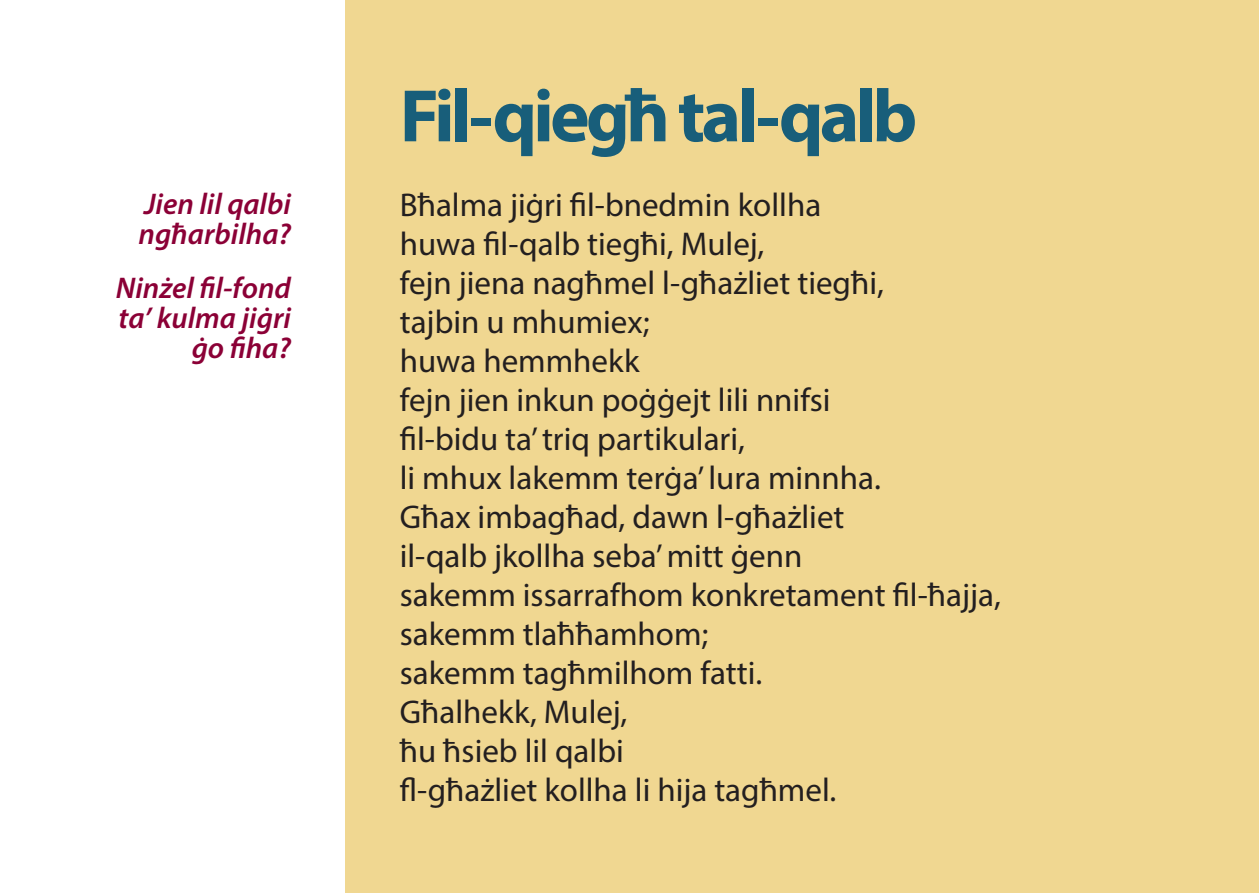
<style>
.page{position:relative;width:1259px;height:893px;background:#fff}
.page>*{position:absolute;margin:0;border:0;box-sizing:border-box;transform-origin:0 0}
.jub-boldheadings{font:700 75px "Myriad Pro";letter-spacing:-.05em;color:#185e7a}
.t1{font:33px "Myriad Pro";color:#231f20}
.t2{font:italic 600 30px/30px "Myriad Pro";color:#8b0036}
</style>
<div class="page">
<div style="left:345px;top:0;width:914px;height:893px;background:#f0d791"></div>
<p class="t2" style="left:138px;top:188px;width:154px">Jien lil qalbi ngħarbilha?</p>
<p class="t2" style="left:116px;top:272px;width:177px">Ninżel fil-fond</p>
<p class="t2" style="left:119px;top:302px;width:174px">ta’ kulma jiġri</p>
<p class="t2" style="left:192px;top:332px;width:101px">ġo fiha?</p>
<p class="jub-boldheadings" style="left:400px;top:67px;width:519px">Fil-qiegħ tal-qalb</p>
<p class="t1" style="left:400px;top:185px;width:423px">Bħalma jiġri fil-bnedmin kollha</p>
<p class="t1" style="left:400px;top:224px;width:366px">huwa fil-qalb tiegħi, Mulej,</p>
<p class="t1" style="left:400px;top:263px;width:486px">fejn jiena nagħmel l-għażliet tiegħi,</p>
<p class="t1" style="left:400px;top:302px;width:251px">tajbin u mhumiex;</p>
<p class="t1" style="left:400px;top:341px;width:241px">huwa hemmhekk</p>
<p class="t1" style="left:400px;top:380px;width:432px">fejn jien inkun poġġejt lili nnifsi</p>
<p class="t1" style="left:400px;top:419px;width:347px">fil-bidu ta’ triq partikulari,</p>
<p class="t1" style="left:400px;top:458px;width:483px">li mhux lakemm terġa’ lura minnha.</p>
<p class="t1" style="left:400px;top:497px;width:446px">Għax imbagħad, dawn l-għażliet</p>
<p class="t1" style="left:400px;top:536px;width:404px">il-qalb jkollha seba’ mitt ġenn</p>
<p class="t1" style="left:400px;top:575px;width:602px">sakemm issarrafhom konkretament fil-ħajja,</p>
<p class="t1" style="left:400px;top:614px;width:310px">sakemm tlaħħamhom;</p>
<p class="t1" style="left:400px;top:653px;width:364px">sakemm tagħmilhom fatti.</p>
<p class="t1" style="left:400px;top:692px;width:229px">Għalhekk, Mulej,</p>
<p class="t1" style="left:400px;top:731px;width:225px">ħu ħsieb lil qalbi</p>
<p class="t1" style="left:400px;top:770px;width:438px">fl-għażliet kollha li hija tagħmel.</p>
</div>
